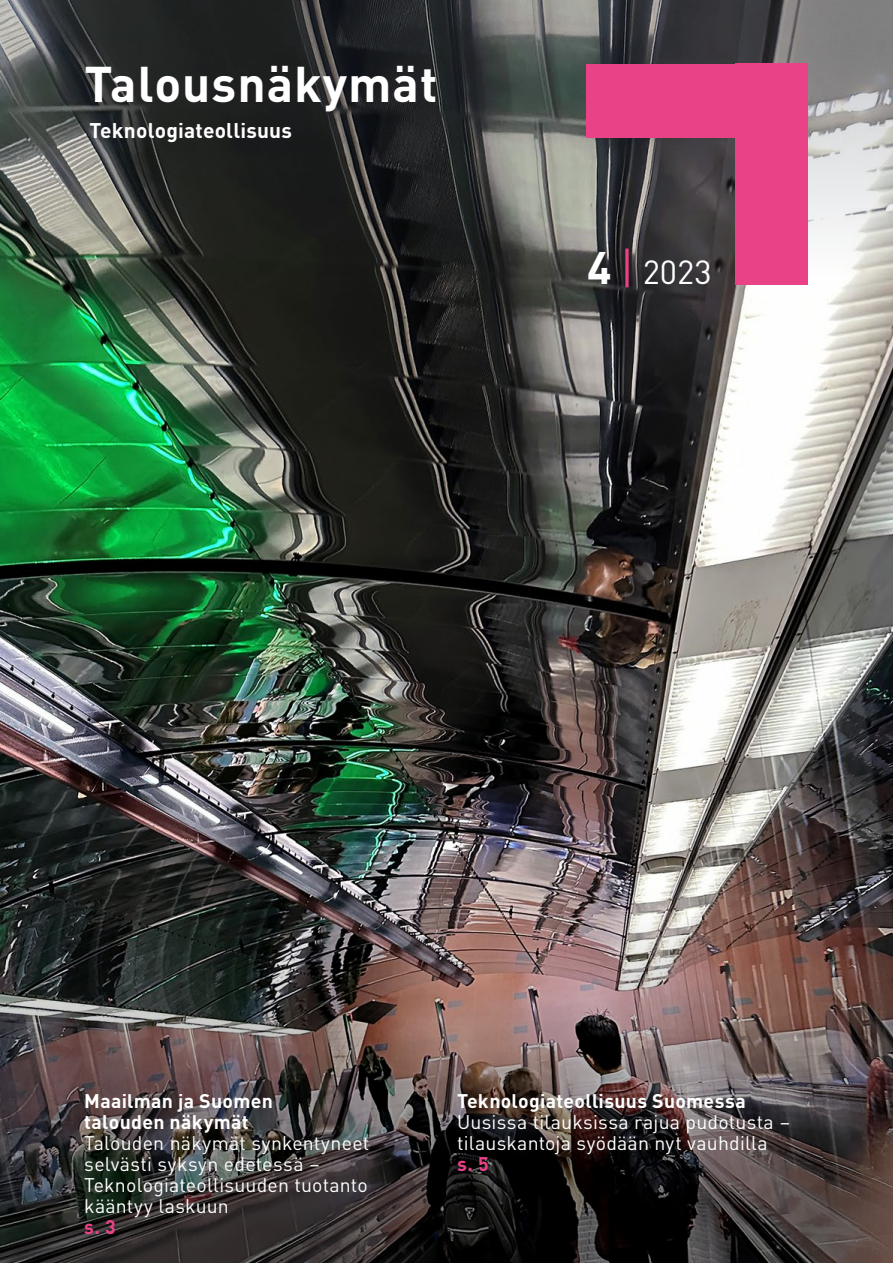
<style>
.page{position:relative;width:893px;height:1263px;background:#fff}
.page>*{position:absolute;margin:0;border:0;box-sizing:border-box;transform-origin:0 0}
.t1{font:700 49.5px "DIN Pro";letter-spacing:.02em;color:#fff}
.t2{font:33px "DIN Pro";color:#fff}
.t3{font:700 21px "DIN Pro";letter-spacing:.01em;color:#fff}
.t4{font:19.5px/21px "DIN Pro";letter-spacing:.01em;color:#fff}
.t5{font:700 19.5px/21px "DIN Pro";letter-spacing:.015em;color:#fff}
.t6{font:700 19.5px "DIN Pro";color:#e94287}
.s1{font-weight:700;font-size:45px}
.s2{font-size:45px;color:#e94287}
</style>
<div class="page">
<img style="left:0;top:287px;width:893px;height:611px">
<svg style="left:0;top:0;width:893px;height:287px;background:#4b4c4b"></svg>
<img style="left:0;top:898px;width:893px;height:365px">
<div style="left:587px;top:64px;width:221px;height:73px;background:#e94287"></div>
<div style="left:736px;top:64px;width:72px;height:221px;background:#e94287"></div>
<h1 class="t1" style="left:85px;top:45px;width:354px">Talousnäkymät</h1>
<p class="t3" style="left:90px;top:114px;width:204px">Teknologiateollisuus</p>
<h2 class="t2" style="left:587px;top:247px;width:126px"><span class="s1">4</span> <span class="s2">|</span> 2023</h2>
<p class="t5" style="left:84px;top:1089px;width:190px">Maailman ja Suomen talouden näkymät</p>
<p class="t4" style="left:84px;top:1131px;width:286px">Talouden näkymät synkentyneet selvästi syksyn edetessä –<br>Teknologiateollisuuden tuotanto kääntyy laskuun</p>
<p class="t6" style="left:84px;top:1212px;width:33px">s. 3</p>
<p class="t5" style="left:457px;top:1089px;width:290px">Teknologiateollisuus Suomessa</p>
<p class="t4" style="left:457px;top:1110px;width:335px">Uusissa tilauksissa rajua pudotusta – tilauskantoja syödään nyt vauhdilla</p>
<p class="t6" style="left:457px;top:1149px;width:33px">s. 5</p>
</div>
